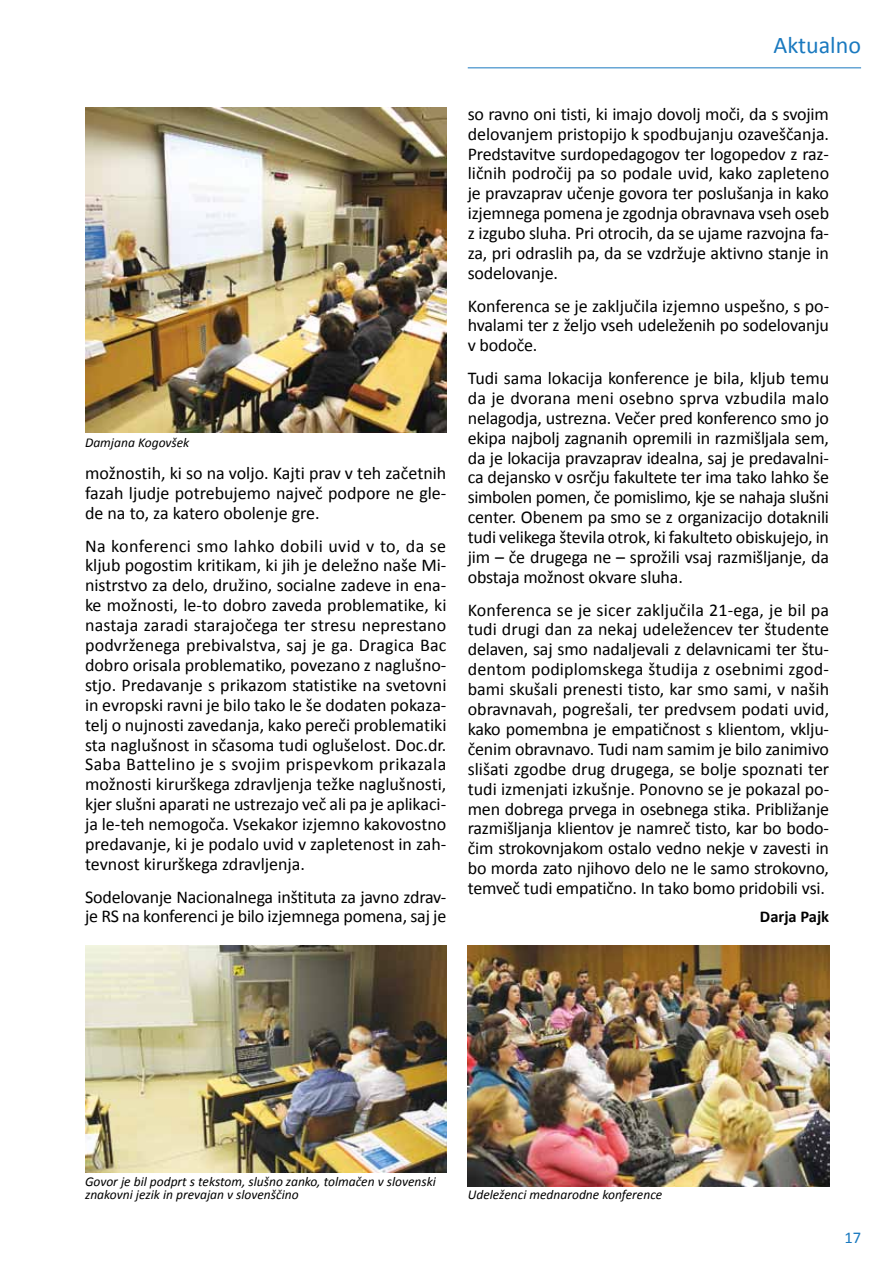
<style>
.page{position:relative;width:893px;height:1263px;background:#fff}
.page>*{position:absolute;margin:0;border:0;box-sizing:border-box;transform-origin:0 0}
.t1{font:24px "Calibri";color:#1a79bf}
.t2{font:18px/20px "Calibri";letter-spacing:-.01em;color:#000;text-align:justify}
.t3{font:700 16.5px "Calibri";color:#000}
.t4{font:16.5px "Calibri";color:#1a79bf}
.t5{font:italic 13.5px/13.5px "Calibri";color:#000}
</style>
<div class="page">
<hr style="left:468px;top:68px;width:393px;height:1px;background:#1a79bf">
<img style="left:85px;top:108px;width:361px;height:325px">
<img style="left:85px;top:945px;width:361px;height:228px">
<img style="left:468px;top:945px;width:361px;height:241px">
<h1 class="t1" style="left:773px;top:30px;width:89px">Aktualno</h1>
<p class="t5" style="left:85px;top:435px;width:106px">Damjana Kogovšek</p>
<p class="t2" style="left:85px;top:463px;width:363px">možnostih, ki so na voljo. Kajti prav v teh začetnih fazah ljudje potrebujemo največ podpore ne gle&shy;de na to, za katero obolenje gre.</p>
<p class="t2" style="left:85px;top:536px;width:363px">Na konferenci smo lahko dobili uvid v to, da se kljub pogostim kritikam, ki jih je deležno naše Mi&shy;nistrstvo za delo, družino, socialne zadeve in ena&shy;ke možnosti, le-to dobro zaveda problematike, ki nastaja zaradi starajočega ter stresu neprestano podvrženega prebivalstva, saj je ga. Dragica Bac dobro orisala problematiko, povezano z naglušno&shy;stjo. Predavanje s prikazom statistike na svetovni in evropski ravni je bilo tako le še dodaten pokaza&shy;telj o nujnosti zavedanja, kako pereči problematiki sta naglušnost in sčasoma tudi oglušelost. Doc.dr.<br>Saba Battelino je s svojim prispevkom prikazala možnosti kirurškega zdravljenja težke naglušnosti, kjer slušni aparati ne ustrezajo več ali pa je aplikaci&shy;ja le-teh nemogoča. Vsekakor izjemno kakovostno predavanje, ki je podalo uvid v zapletenost in zah&shy;tevnost kirurškega zdravljenja.</p>
<p class="t2" style="left:85px;top:887px;width:363px">Sodelovanje Nacionalnega inštituta za javno zdrav&shy;je RS na konferenci je bilo izjemnega pomena, saj je</p>
<p class="t2" style="left:468px;top:104px;width:363px">so ravno oni tisti, ki imajo dovolj moči, da s svojim delovanjem pristopijo k spodbujanju ozaveščanja.<br>Predstavitve surdopedagogov ter logopedov z raz&shy;ličnih področij pa so podale uvid, kako zapleteno je pravzaprav učenje govora ter poslušanja in kako izjemnega pomena je zgodnja obravnava vseh oseb z izgubo sluha. Pri otrocih, da se ujame razvojna fa&shy;za, pri odraslih pa, da se vzdržuje aktivno stanje in sodelovanje.</p>
<p class="t2" style="left:468px;top:296px;width:363px">Konferenca se je zaključila izjemno uspešno, s po&shy;hvalami ter z željo vseh udeleženih po sodelovanju v bodoče.</p>
<p class="t2" style="left:468px;top:368px;width:363px">Tudi sama lokacija konference je bila, kljub temu da je dvorana meni osebno sprva vzbudila malo nelagodja, ustrezna. Večer pred konferenco smo jo ekipa najbolj zagnanih opremili in razmišljala sem, da je lokacija pravzaprav idealna, saj je predavalni&shy;ca dejansko v osrčju fakultete ter ima tako lahko še simbolen pomen, če pomislimo, kje se nahaja slušni center. Obenem pa smo se z organizacijo dotaknili tudi velikega števila otrok, ki fakulteto obiskujejo, in jim – če drugega ne – sprožili vsaj razmišljanje, da obstaja možnost okvare sluha.</p>
<p class="t2" style="left:468px;top:600px;width:363px">Konferenca se je sicer zaključila 21-ega, je bil pa tudi drugi dan za nekaj udeležencev ter študente delaven, saj smo nadaljevali z delavnicami ter štu&shy;dentom podiplomskega študija z osebnimi zgod&shy;bami skušali prenesti tisto, kar smo sami, v naših obravnavah, pogrešali, ter predvsem podati uvid, kako pomembna je empatičnost s klientom, vklju&shy;čenim obravnavo. Tudi nam samim je bilo zanimivo slišati zgodbe drug drugega, se bolje spoznati ter tudi izmenjati izkušnje. Ponovno se je pokazal po&shy;men dobrega prvega in osebnega stika. Približanje razmišljanja klientov je namreč tisto, kar bo bodo&shy;čim strokovnjakom ostalo vedno nekje v zavesti in bo morda zato njihovo delo ne le samo strokovno, temveč tudi empatično. In tako bomo pridobili vsi.</p>
<p class="t3" style="left:760px;top:906px;width:71px">Darja Pajk</p>
<p class="t5" style="left:85px;top:1174px;width:352px">Govor je bil podprt s tekstom, slušno zanko, tolmačen v slovenski znakovni jezik in prevajan v slovenščino</p>
<p class="t5" style="left:468px;top:1187px;width:196px">Udeleženci mednarodne konference</p>
<p class="t4" style="left:844px;top:1227px;width:18px">17</p>
</div>
